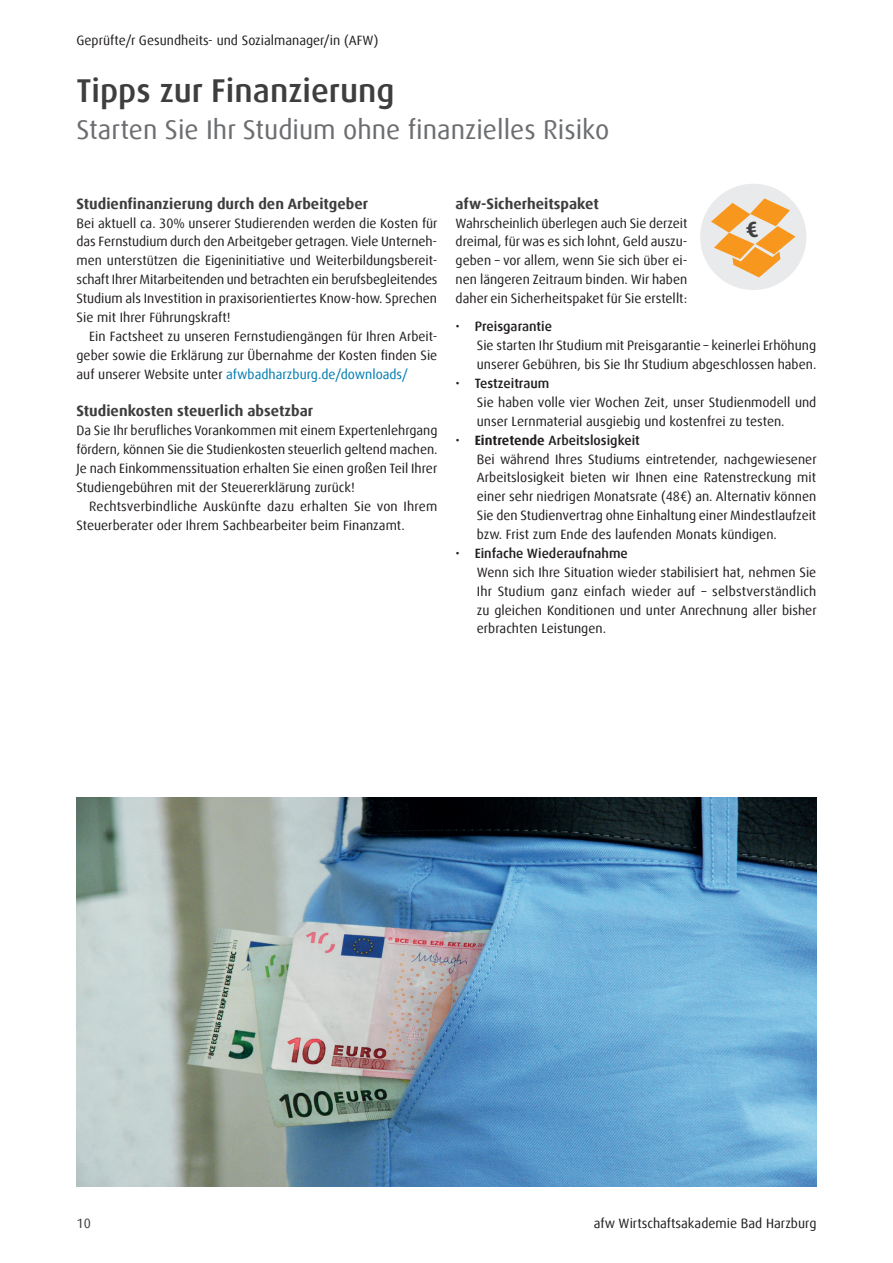
<style>
.page{position:relative;width:893px;height:1263px;background:#fff}
.page>*{position:absolute;margin:0;border:0;box-sizing:border-box;transform-origin:0 0}
.t1{font:500 33px "Dax Offc";color:#3e3e3f}
.t2{font:27px "Dax Offc";color:#6c6d70}
.t3{font:700 15px "Dax Offc";color:#3e3e3f}
.t4{font:13.5px/18.9px "Dax Offc";color:#231f20}
.t5{font:13.5px "Dax Offc";color:#3e3e3f}
.s1{color:#007cb1}
.s2{font-weight:500}
.s3{font-weight:700}
</style>
<div class="page">
<div style="left:700px;top:184px;width:106px;height:106px;background:#e9eaeb;border-radius:50%"></div>
<img style="left:77px;top:797px;width:739px;height:389px">
<svg style="left:711px;top:198px;width:84px;height:79px"></svg>
<p class="t4" style="left:77px;top:31px;width:303px">Geprüfte/r Gesundheits- und Sozialmanager/in (AFW)</p>
<h1 class="t1" style="left:77px;top:70px;width:320px">Tipps zur Finanzierung</h1>
<h2 class="t2" style="left:77px;top:113px;width:534px">Starten Sie Ihr Studium ohne finanzielles Risiko</h2>
<p class="t3" style="left:77px;top:194px;width:293px">Studienfinanzierung durch den Arbeitgeber</p>
<p class="t4" style="left:77px;top:214px;width:363px;text-align:justify">Bei aktuell ca. 30% unserer Studierenden werden die Kosten für das Fernstudium durch den Arbeitgeber getragen. Viele Unterneh&shy;men unterstützen die Eigeninitiative und Weiterbildungsbereit&shy;schaft Ihrer Mitarbeitenden und betrachten ein berufsbegleitendes Studium als Investition in praxisorientiertes Know-how. Sprechen Sie mit Ihrer Führungskraft!</p>
<p class="t4" style="left:77px;top:327px;width:362px;text-align:justify;text-indent:13px">Ein Factsheet zu unseren Fernstudiengängen für Ihren Arbeit&shy;geber sowie die Erklärung zur Übernahme der Kosten finden Sie auf unserer Website unter <span class="s1">afwbadharzburg.de/downloads/</span></p>
<p class="t3" style="left:77px;top:402px;width:238px">Studienkosten steuerlich absetzbar</p>
<p class="t4" style="left:77px;top:421px;width:362px;text-align:justify">Da Sie Ihr berufliches Vorankommen mit einem Expertenlehrgang fördern, können Sie die Studienkosten steuerlich geltend machen.<br>Je nach Einkommenssituation erhalten Sie einen großen Teil Ihrer Studiengebühren mit der Steuererklärung zurück!</p>
<p class="t4" style="left:77px;top:497px;width:362px;text-indent:13px">Rechtsverbindliche Auskünfte dazu erhalten Sie von Ihrem<br>Steuerberater oder Ihrem Sachbearbeiter beim Finanzamt.</p>
<p class="t3" style="left:456px;top:194px;width:145px">afw-Sicherheitspaket</p>
<p class="t4" style="left:456px;top:214px;width:233px;text-align:justify">Wahrscheinlich überlegen auch Sie derzeit dreimal, für was es sich lohnt, Geld auszu&shy;geben – vor allem, wenn Sie sich über ei&shy;nen längeren Zeitraum binden. Wir haben daher ein Sicherheitspaket für Sie erstellt:</p>
<p class="t4" style="left:477px;top:317px;width:341px;text-indent:-21px">• <span class="s2">Preisgarantie<br></span>Sie starten Ihr Studium mit Preisgarantie – keinerlei Erhöhung unserer Gebühren, bis Sie Ihr Studium abgeschlossen haben.</p>
<p class="t4" style="left:477px;top:374px;width:341px;text-indent:-21px">• <span class="s2">Testzeitraum<br></span>Sie haben volle vier Wochen Zeit, unser Studienmodell und unser Lernmaterial ausgiebig und kostenfrei zu testen.</p>
<p class="t4" style="left:477px;top:431px;width:341px;text-indent:-21px">• <span class="s3">Eintretende</span> <span class="s2">Arbeitslosigkeit<br></span>Bei während Ihres Studiums eintretender, nachgewiesener Arbeitslosigkeit bieten wir Ihnen eine Ratenstreckung mit einer sehr niedrigen Monatsrate (48€) an. Alternativ können Sie den Studienvertrag ohne Einhaltung einer Mindestlaufzeit bzw. Frist zum Ende des laufenden Monats kündigen.</p>
<p class="t4" style="left:477px;top:544px;width:341px;text-indent:-21px">• <span class="s2">Einfache Wiederaufnahme<br></span>Wenn sich Ihre Situation wieder stabilisiert hat, nehmen Sie Ihr Studium ganz einfach wieder auf – selbstverständlich zu gleichen Konditionen und unter Anrechnung aller bisher erbrachten Leistungen.</p>
<p class="t5" style="left:77px;top:1214px;width:16px">10</p>
<p class="t4" style="left:594px;top:1213px;width:224px">afw Wirtschaftsakademie Bad Harzburg</p>
</div>
